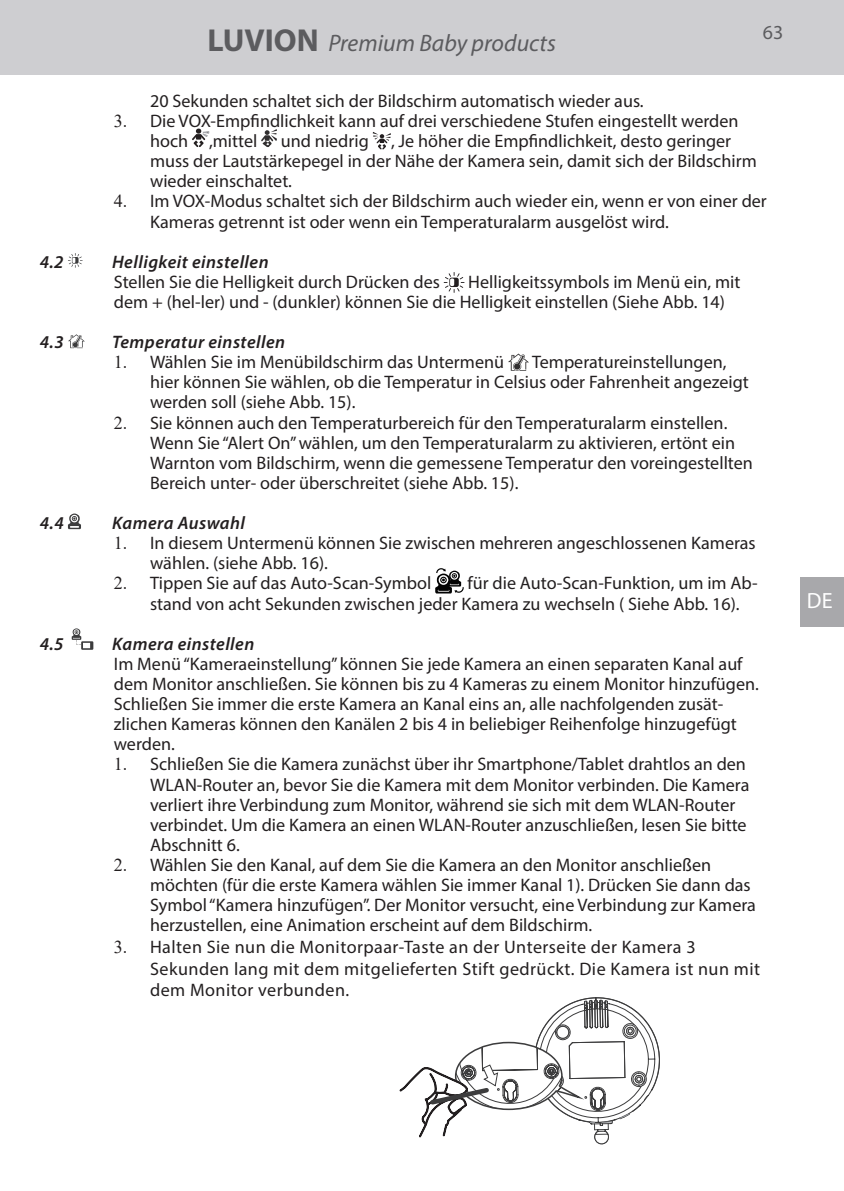
<style>
.page{position:relative;width:844px;height:1191px;background:#fff}
.page>*{position:absolute;margin:0;border:0;box-sizing:border-box;transform-origin:0 0}
.t1{font:italic 23.8px "Myriad Pro";color:#5c5c5f}
.t2{font:22.05px "Myriad Pro";color:#fff}
.t3{font:19.95px "Myriad Pro";color:#5c5c5f}
.t4{font:18.2px/19.9px "Myriad Pro";color:#231f20}
.t5{font:18.2px/21.7px "Myriad Pro";letter-spacing:.025em;color:#231f20}
.t6{font:italic 600 18.2px "Myriad Pro";letter-spacing:.025em;color:#231f20}
.s1{font-weight:700;font-style:normal;font-size:31.85px}
.s2{font-family:"Times New Roman"}
</style>
<div class="page">
<div style="left:0;top:0;width:843px;height:74px;background:#ceced1"></div>
<svg style="left:192px;top:129px;width:17px;height:18px"></svg>
<svg style="left:261px;top:129px;width:16px;height:18px"></svg>
<svg style="left:372px;top:132px;width:19px;height:17px"></svg>
<svg style="left:68px;top:253px;width:15px;height:15px"></svg>
<svg style="left:443px;top:272px;width:21px;height:21px"></svg>
<svg style="left:68px;top:334px;width:17px;height:14px"></svg>
<svg style="left:508px;top:353px;width:21px;height:18px"></svg>
<svg style="left:435px;top:568px;width:28px;height:25px"></svg>
<svg style="left:67px;top:513px;width:26px;height:137px"></svg>
<div style="left:799px;top:577px;width:44px;height:50px;background:#a8a8ab"></div>
<svg style="left:399px;top:997px;width:261px;height:147px"></svg>
<p class="t3" style="left:762px;top:20px;width:22px">63</p>
<h1 class="t1" style="left:207px;top:28px;width:350px"><span class="s1">LUVION</span> Premium Baby products</h1>
<p class="t4" style="left:150px;top:90px;width:495px">20 Sekunden schaltet sich der Bildschirm automatisch wieder aus.</p>
<p class="t4" style="left:150px;top:111px;width:590px;text-indent:-36px"><span class="s2">3.</span> Die VOX-Empfindlichkeit kann auf drei verschiedene Stufen eingestellt werden hoch ,mittel</p>
<p class="t4" style="left:150px;top:131px;width:608px;text-indent:131px">und niedrig , Je höher die Empfindlichkeit, desto geringer muss der Lautstärkepegel in der Nähe der Kamera sein, damit sich der Bildschirm wieder einschaltet.</p>
<p class="t4" style="left:150px;top:191px;width:618px;text-indent:-36px"><span class="s2">4.</span> Im VOX-Modus schaltet sich der Bildschirm auch wieder ein, wenn er von einer der<br>Kameras getrennt ist oder wenn ein Temperaturalarm ausgelöst wird.</p>
<p class="t6" style="left:40px;top:250px;width:25px">4.2</p>
<p class="t6" style="left:112px;top:250px;width:158px">Helligkeit einstellen</p>
<p class="t4" style="left:114px;top:271px;width:327px">Stellen Sie die Helligkeit durch Drücken des</p>
<p class="t4" style="left:114px;top:271px;width:628px;text-indent:354px">Helligkeitssymbols im Menü ein, mit dem + (hel-ler) und - (dunkler) können Sie die Helligkeit einstellen (Siehe Abb. 14)</p>
<p class="t6" style="left:40px;top:330px;width:25px">4.3</p>
<p class="t6" style="left:112px;top:330px;width:174px">Temperatur einstellen</p>
<p class="t4" style="left:114px;top:352px;width:391px"><span class="s2">1.</span> Wählen Sie im Menübildschirm das Untermenü</p>
<p class="t4" style="left:150px;top:352px;width:600px;text-indent:382px">Temperatureinstellungen, hier können Sie wählen, ob die Temperatur in Celsius oder Fahrenheit angezeigt werden soll (siehe Abb. 15).</p>
<p class="t4" style="left:150px;top:412px;width:604px;text-indent:-36px"><span class="s2">2.</span> Sie können auch den Temperaturbereich für den Temperaturalarm einstellen.<br>Wenn Sie “Alert On” wählen, um den Temperaturalarm zu aktivieren, ertönt ein Warnton vom Bildschirm, wenn die gemessene Temperatur den voreingestellten Bereich unter- oder überschreitet (siehe Abb. 15).</p>
<p class="t6" style="left:40px;top:511px;width:25px">4.4</p>
<p class="t6" style="left:112px;top:511px;width:134px">Kamera Auswahl</p>
<p class="t4" style="left:150px;top:533px;width:607px;text-indent:-36px"><span class="s2">1.</span> In diesem Untermenü können Sie zwischen mehreren angeschlossenen Kameras wählen. (siehe Abb. 16).</p>
<p class="t4" style="left:114px;top:573px;width:319px"><span class="s2">2.</span> Tippen Sie auf das Auto-Scan-Symbol</p>
<p class="t4" style="left:150px;top:573px;width:609px;text-indent:317px">für die Auto-Scan-Funktion, um im Ab&shy;stand von acht Sekunden zwischen jeder Kamera zu wechseln ( Siehe Abb. 16).</p>
<p class="t6" style="left:40px;top:632px;width:25px">4.5</p>
<p class="t6" style="left:112px;top:632px;width:144px">Kamera einstellen</p>
<p class="t4" style="left:114px;top:653px;width:646px">Im Menü “Kameraeinstellung” können Sie jede Kamera an einen separaten Kanal auf dem Monitor anschließen. Sie können bis zu 4 Kameras zu einem Monitor hinzufügen.<br>Schließen Sie immer die erste Kamera an Kanal eins an, alle nachfolgenden zusät&shy;zlichen Kameras können den Kanälen 2 bis 4 in beliebiger Reihenfolge hinzugefügt werden.</p>
<p class="t4" style="left:150px;top:754px;width:600px;text-indent:-36px"><span class="s2">1.</span> Schließen Sie die Kamera zunächst über ihr Smartphone/Tablet drahtlos an den WLAN-Router an, bevor Sie die Kamera mit dem Monitor verbinden. Die Kamera verliert ihre Verbindung zum Monitor, während sie sich mit dem WLAN-Router verbindet. Um die Kamera an einen WLAN-Router anzuschließen, lesen Sie bitte Abschnitt 6.</p>
<p class="t4" style="left:150px;top:854px;width:607px;text-indent:-36px"><span class="s2">2.</span> Wählen Sie den Kanal, auf dem Sie die Kamera an den Monitor anschließen möchten (für die erste Kamera wählen Sie immer Kanal 1). Drücken Sie dann das Symbol “Kamera hinzufügen”. Der Monitor versucht, eine Verbindung zur Kamera herzustellen, eine Animation erscheint auf dem Bildschirm.</p>
<p class="t5" style="left:150px;top:935px;width:611px;text-indent:-36px"><span class="s2">3.</span> Halten Sie nun die Monitorpaar-Taste an der Unterseite der Kamera 3<br>Sekunden lang mit dem mitgelieferten Stift gedrückt. Die Kamera ist nun mit dem Monitor verbunden.</p>
<p class="t2" style="left:806px;top:587px;width:27px">DE</p>
</div>
